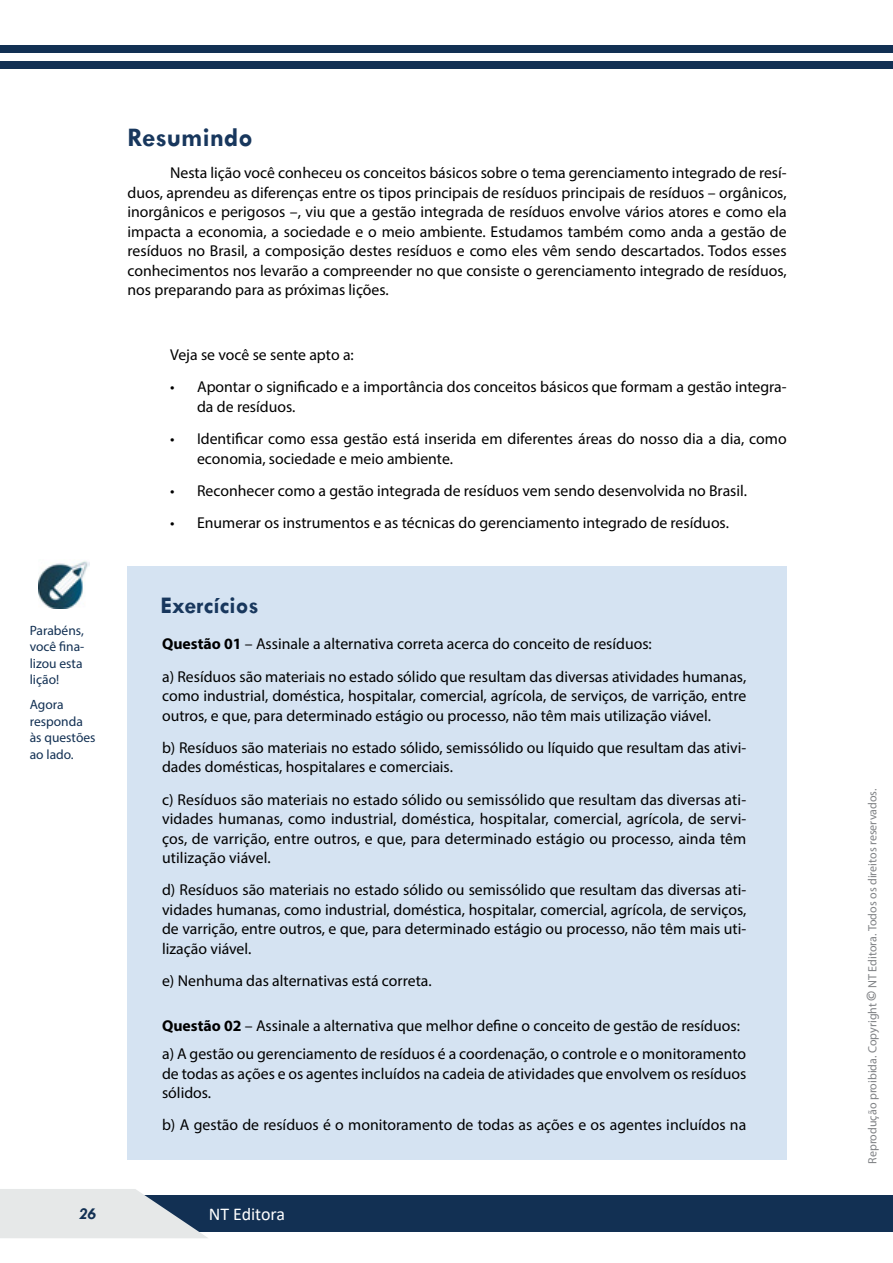
<style>
.page{position:relative;width:893px;height:1263px;background:#fff}
.page>*{position:absolute;margin:0;border:0;box-sizing:border-box;transform-origin:0 0}
.t1{font:700 27px "Tw Cen";color:#18375d}
.t2{font:700 24px "Tw Cen";color:#18375d}
.t3{font:18px "Calibri";color:#fff}
.t4{font:italic 700 16.5px "Tw Cen";color:#123053}
.t5{font:15.75px/19.5px "Myriad Pro";color:#000}
.t6{font:13.5px/16.5px "Myriad Pro";color:#123053}
.t7{font:12px "Myriad Pro";color:#808285}
.s1{font-weight:700}
.s2{font-weight:700;font-size:15px}
</style>
<div class="page">
<div style="left:0;top:45px;width:893px;height:8px;background:#123053"></div>
<div style="left:0;top:61px;width:893px;height:8px;background:#123053"></div>
<div style="left:0;top:1195px;width:893px;height:37px;background:#123053"></div>
<svg style="left:0;top:1189px;width:208px;height:49px"></svg>
<div style="left:128px;top:567px;width:659px;height:593px;background:#d5e3f2"></div>
<img style="left:38px;top:561px;width:52px;height:47px">
<h1 class="t1" style="left:128px;top:121px;width:127px">Resumindo</h1>
<p class="t5" style="left:128px;top:163px;width:661px;text-align:justify;text-indent:43px">Nesta lição você conheceu os conceitos básicos sobre o tema gerenciamento integrado de resí&shy;duos, aprendeu as diferenças entre os tipos principais de resíduos principais de resíduos – orgânicos, inorgânicos e perigosos –, viu que a gestão integrada de resíduos envolve vários atores e como ela impacta a economia, a sociedade e o meio ambiente. Estudamos também como anda a gestão de resíduos no Brasil, a composição destes resíduos e como eles vêm sendo descartados. Todos esses conhecimentos nos levarão a compreender no que consiste o gerenciamento integrado de resíduos, nos preparando para as próximas lições.</p>
<p class="t6" style="left:30px;top:621px;width:56px">Parabéns, você fina&shy;lizou esta lição!</p>
<p class="t6" style="left:30px;top:696px;width:67px">Agora responda às questões ao lado.</p>
<p class="t5" style="left:170px;top:345px;width:185px">Veja se você se sente apto a:</p>
<p class="t5" style="left:197px;top:377px;width:591px;text-indent:-27px">• Apontar o significado e a importância dos conceitos básicos que formam a gestão integra&shy;da de resíduos.</p>
<p class="t5" style="left:197px;top:429px;width:591px;text-indent:-27px">• Identificar como essa gestão está inserida em diferentes áreas do nosso dia a dia, como economia, sociedade e meio ambiente.</p>
<p class="t5" style="left:170px;top:480px;width:578px">• Reconhecer como a gestão integrada de resíduos vem sendo desenvolvida no Brasil.</p>
<p class="t5" style="left:170px;top:513px;width:560px">• Enumerar os instrumentos e as técnicas do gerenciamento integrado de resíduos.</p>
<h2 class="t2" style="left:161px;top:591px;width:100px">Exercícios</h2>
<p class="t5" style="left:162px;top:628px;width:586px;line-height:32.2px"><span class="s1">Questão 01</span> – Assinale a alternativa correta acerca do conceito de resíduos:<br>a) Resíduos são materiais no estado sólido que resultam das diversas atividades humanas,</p>
<p class="t5" style="left:162px;top:686px;width:586px">como industrial, doméstica, hospitalar, comercial, agrícola, de serviços, de varrição, entre outros, e que, para determinado estágio ou processo, não têm mais utilização viável.</p>
<p class="t5" style="left:162px;top:738px;width:586px">b) Resíduos são materiais no estado sólido, semissólido ou líquido que resultam das ativi&shy;dades domésticas, hospitalares e comerciais.</p>
<p class="t5" style="left:162px;top:789px;width:586px;text-align:justify">c) Resíduos são materiais no estado sólido ou semissólido que resultam das diversas ati&shy;vidades humanas, como industrial, doméstica, hospitalar, comercial, agrícola, de servi&shy;ços, de varrição, entre outros, e que, para determinado estágio ou processo, ainda têm utilização viável.</p>
<p class="t5" style="left:162px;top:880px;width:586px;text-align:justify">d) Resíduos são materiais no estado sólido ou semissólido que resultam das diversas ati&shy;vidades humanas, como industrial, doméstica, hospitalar, comercial, agrícola, de serviços, de varrição, entre outros, e que, para determinado estágio ou processo, não têm mais uti&shy;lização viável.</p>
<p class="t5" style="left:162px;top:971px;width:271px">e) Nenhuma das alternativas está correta.</p>
<p class="t5" style="left:162px;top:1012px;width:586px;line-height:28px"><span class="s1">Questão 02</span> – Assinale a alternativa que melhor define o conceito de gestão de resíduos: a) A gestão ou gerenciamento de resíduos é a coordenação, o controle e o monitoramento</p>
<p class="t5" style="left:162px;top:1063px;width:586px">de todas as ações e os agentes incluídos na cadeia de atividades que envolvem os resíduos sólidos.</p>
<p class="t5" style="left:162px;top:1115px;width:586px">b) A gestão de resíduos é o monitoramento de todas as ações e os agentes incluídos na</p>
<p class="t4" style="left:79px;top:1204px;width:19px">26</p>
<p class="t3" style="left:209px;top:1201px;width:78px">NT Editora</p>
<p class="t7" style="left:865px;top:1164px;width:377px;rotate:-90deg">Reprodução proibida. Copyright <span class="s2">©</span> NT Editora. Todos os direitos reservados.</p>
</div>
